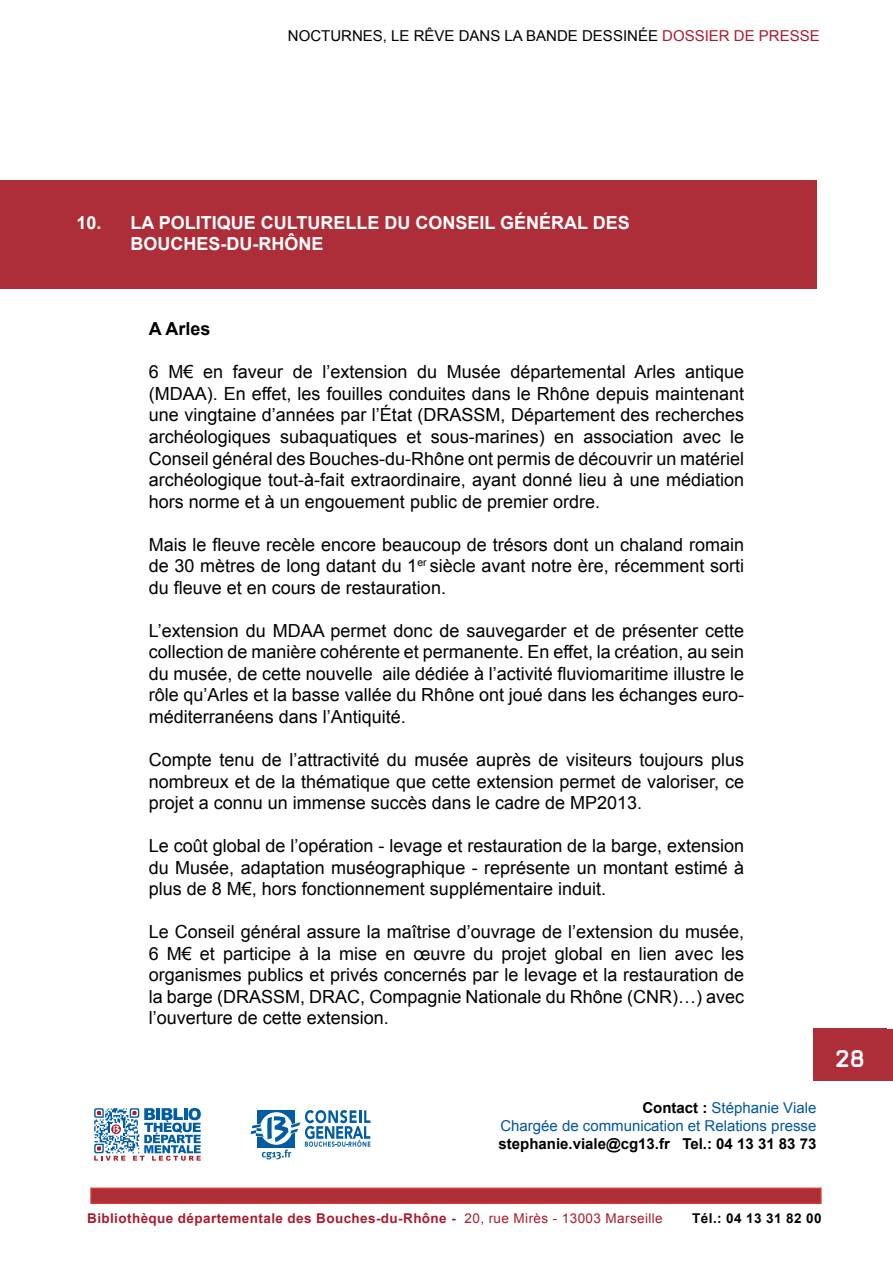
<style>
.page{position:relative;width:893px;height:1263px;background:#fff}
.page>*{position:absolute;margin:0;border:0;box-sizing:border-box;transform-origin:0 0}
.t1{font:700 28.5px "Magda Clean";color:#fff}
.t2{font:18px/21.6px "Arial";color:#000;text-align:justify}
.t3{font:700 18px "Arial";color:#fff}
.t4{font:700 18px "Arial";color:#000}
.t5{font:15px/18px "Arial";color:#00569d;text-align:right}
.t6{font:15px "Arial";color:#000}
.t7{font:700 15px "Arial";color:#000}
.t8{font:700 13.5px "Arial";letter-spacing:.03em;color:#a81c2f}
.t9{font:700 13.5px "Arial";letter-spacing:.03em;color:#000}
.s1{color:#a81c2f}
.s2{font-weight:700;color:#000}
.s3{font-weight:400}
</style>
<div class="page">
<div style="left:813px;top:1030px;width:80px;height:51px;background:#ad2e38"></div>
<div style="left:813px;top:1029px;width:74px;height:51px;background:#ad2e38"></div>
<div style="left:0;top:180px;width:816px;height:71px;background:#ad2e38"></div>
<div style="left:90px;top:1187px;width:732px;height:17px;background:#ad2e38;border:2px solid #d43930"></div>
<svg style="left:94px;top:1108px;width:107px;height:53px"></svg>
<svg style="left:250px;top:1110px;width:120px;height:49px"></svg>
<div style="left:0;top:237px;width:816px;height:51px;background:#ad2e38"></div>
<p class="t6" style="left:288px;top:26px;width:533px">Nocturn es, le rêve dans la ban de dess in ée <span class="s1">Doss ier de presse</span></p>
<p class="t3" style="left:77px;top:210px;width:44px">10. la</p>
<p class="t3" style="left:159px;top:210px;width:12px">politique</p>
<p class="t3" style="left:261px;top:210px;width:13px">culturelle</p>
<p class="t3" style="left:385px;top:210px;width:44px">du conseil</p>
<p class="t3" style="left:500px;top:210px;width:64px">gÉnÉral</p>
<p class="t3" style="left:593px;top:210px;width:13px">des</p>
<p class="t3" style="left:131px;top:232px;width:27px">Bouches</p>
<p class="t3" style="left:221px;top:232px;width:52px">-du -rhône</p>
<p class="t4" style="left:149px;top:317px;width:63px">A Arles</p>
<p class="t2" style="left:149px;top:361px;width:597px">6 M€ en faveur de l’extension du Musée départemental Arles antique (MDAA). En effet, les fouilles conduites dans le Rhône depuis maintenant une vingtaine d’années par l’État (DRASSM, Département des recherches archéologiques subaquatiques et sous-marines) en association avec le Conseil général des Bouches-du-Rhône ont permis de découvrir un matériel archéologique tout-à-fait extraordinaire, ayant donné lieu à une médiation hors norme et à un engouement public de premier ordre.</p>
<p class="t2" style="left:149px;top:534px;width:597px">Mais le fleuve recèle encore beaucoup de trésors dont un chaland romain de 30 mètres de long datant du 1<sup>er</sup> siècle avant notre ère, récemment sorti du fleuve et en cours de restauration.</p>
<p class="t2" style="left:149px;top:620px;width:597px">L’extension du MDAA permet donc de sauvegarder et de présenter cette collection de manière cohérente et permanente. En effet, la création, au sein du musée, de cette nouvelle aile dédiée à l’activité fluviomaritime illustre le rôle qu’Arles et la basse vallée du Rhône ont joué dans les échanges euro&shy;méditerranéens dans l’Antiquité.</p>
<p class="t2" style="left:149px;top:749px;width:597px">Compte tenu de l’attractivité du musée auprès de visiteurs toujours plus nombreux et de la thématique que cette extension permet de valoriser, ce projet a connu un immense succès dans le cadre de MP2013.</p>
<p class="t2" style="left:149px;top:835px;width:597px">Le coût global de l’opération - levage et restauration de la barge, extension du Musée, adaptation muséographique - représente un montant estimé à plus de 8 M€, hors fonctionnement supplémentaire induit.</p>
<p class="t2" style="left:149px;top:921px;width:597px">Le Conseil général assure la maîtrise d’ouvrage de l’extension du musée, 6 M€ et participe à la mise en œuvre du projet global en lien avec les organismes publics et privés concernés par le levage et la restauration de la barge (DRASSM, DRAC, Compagnie Nationale du Rhône (CNR)…) avec l’ouverture de cette extension.</p>
<p class="t5" style="left:500px;top:1099px;width:318px"><span class="s2">Contact :</span> Stéphanie Viale<br>Chargée de communication et Relations presse</p>
<p class="t7" style="left:498px;top:1134px;width:319px">stephanie.viale@cg13.fr Tel.: 04 13 31 83 73</p>
<h1 class="t1" style="left:835px;top:1043px;width:32px">28</h1>
<p class="t8" style="left:87px;top:1209px;width:577px">Bibliothèque départementale des Bouches-du-Rhône - <span class="s3">20, rue Mirès - 13003 Marseille</span></p>
<p class="t9" style="left:692px;top:1209px;width:131px">Tél.: 04 13 31 82 00</p>
</div>
